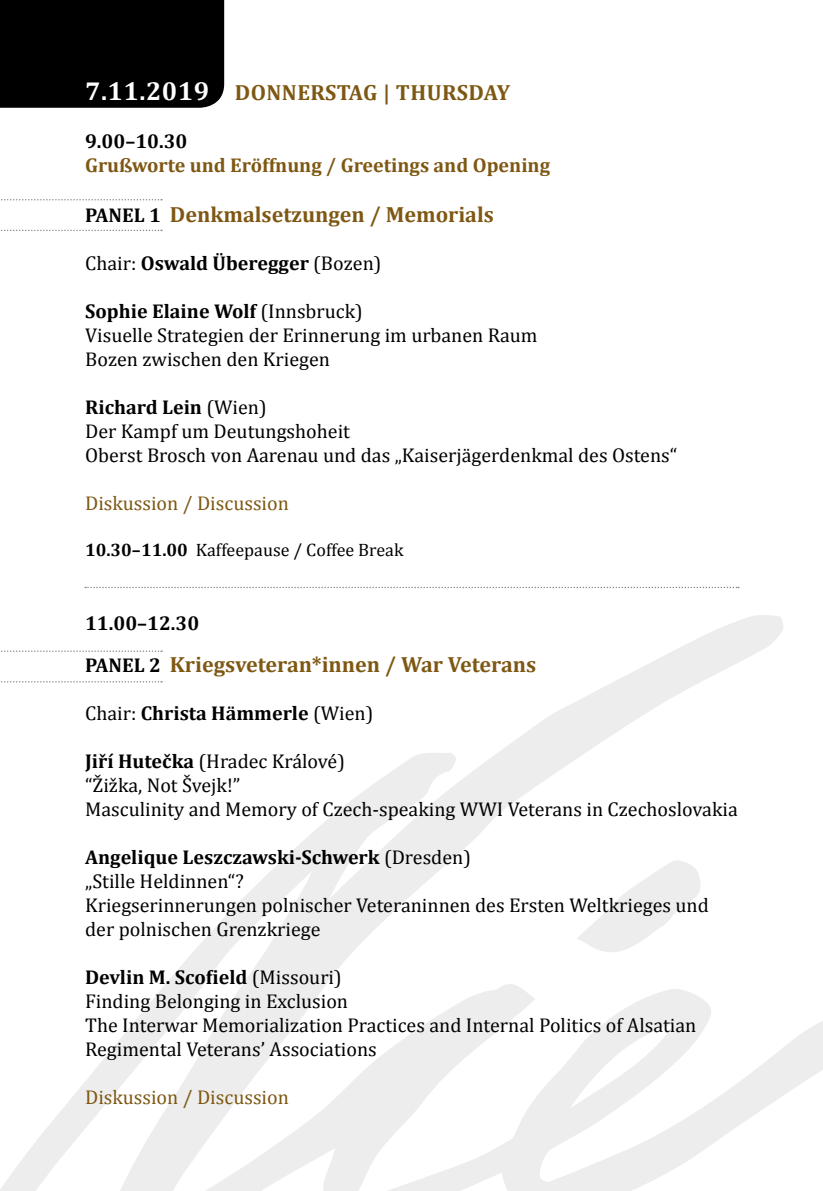
<style>
.page{position:relative;width:823px;height:1191px;background:#fff}
.page>*{position:absolute;margin:0;border:0;box-sizing:border-box;transform-origin:0 0}
.t1{font:700 22px "Cambria";color:#7e5813}
.t2{font:700 22px "Cambria";letter-spacing:.02em;color:#7e5813}
.t3{font:20px/24px "Cambria";color:#000}
.t4{font:700 20px "Cambria";color:#000}
.t5{font:20px "Cambria";color:#7e5813}
.t6{font:700 20px "Cambria";color:#7e5813}
.t7{font:18px "Cambria";color:#000}
.s1{font-size:26px;color:#fff}
.s2{font-size:20px;color:#000}
.s3{font-weight:400}
.s4{font-weight:700}
</style>
<div class="page">
<svg style="left:0;top:615px;width:822px;height:576px"></svg>
<svg style="left:576px;top:857px;width:126px;height:98px"></svg>
<svg style="left:569px;top:1023px;width:104px;height:85px"></svg>
<div style="left:0;top:0;width:224px;height:108px;background:#000"></div>
<svg style="left:85px;top:587px;width:653px;height:1px"></svg>
<svg style="left:1px;top:230px;width:161px;height:1px"></svg>
<svg style="left:1px;top:199px;width:161px;height:1px"></svg>
<svg style="left:0;top:681px;width:162px;height:1px"></svg>
<svg style="left:0;top:650px;width:162px;height:2px"></svg>
<p class="t2" style="left:85px;top:79px;width:426px"><span class="s1">7.11.2019</span> DONNERSTAG | THURSDAY</p>
<p class="t4" style="left:85px;top:129px;width:104px">9.00–10.30</p>
<p class="t6" style="left:85px;top:153px;width:466px">Grußworte und Eröffnung / Greetings and Opening</p>
<p class="t1" style="left:85px;top:201px;width:410px"><span class="s2">PANEL 1</span> Denkmalsetzungen / Memorials</p>
<p class="t4" style="left:85px;top:251px;width:298px"><span class="s3">Chair:</span> Oswald Überegger <span class="s3">(Bozen)</span></p>
<p class="t3" style="left:85px;top:299px;width:453px"><span class="s4">Sophie Elaine Wolf</span> (Innsbruck)<br>Visuelle Strategien der Erinnerung im urbanen Raum<br>Bozen zwischen den Kriegen</p>
<p class="t3" style="left:85px;top:395px;width:593px"><span class="s4">Richard Lein</span> (Wien)<br>Der Kampf um Deutungshoheit<br>Oberst Brosch von Aarenau und das „Kaiserjägerdenkmal des Ostens“</p>
<p class="t5" style="left:85px;top:491px;width:205px">Diskussion / Discussion</p>
<p class="t7" style="left:85px;top:539px;width:319px"><span class="s4">10.30–11.00</span> Kaffeepause / Coffee Break</p>
<p class="t4" style="left:85px;top:611px;width:115px">11.00–12.30</p>
<p class="t1" style="left:85px;top:651px;width:452px"><span class="s2">PANEL 2</span> Kriegsveteran*innen / War Veterans</p>
<p class="t4" style="left:85px;top:701px;width:289px"><span class="s3">Chair:</span> Christa Hämmerle <span class="s3">(Wien)</span></p>
<p class="t3" style="left:85px;top:749px;width:653px"><span class="s4">Jiří Hutečka</span> (Hradec Králové)<br>“Žižka, Not Švejk!”<br>Masculinity and Memory of Czech-speaking WWI Veterans in Czechoslovakia</p>
<p class="t3" style="left:85px;top:845px;width:624px"><span class="s4">Angelique Leszczawski-Schwerk</span> (Dresden)<br>„Stille Heldinnen“?<br>Kriegserinnerungen polnischer Veteraninnen des Ersten Weltkrieges und der polnischen Grenzkriege</p>
<p class="t3" style="left:85px;top:965px;width:612px"><span class="s4">Devlin M. Scofield</span> (Missouri)<br>Finding Belonging in Exclusion<br>The Interwar Memorialization Practices and Internal Politics of Alsatian Regimental Veterans’ Associations</p>
<p class="t5" style="left:85px;top:1085px;width:205px">Diskussion / Discussion</p>
</div>
